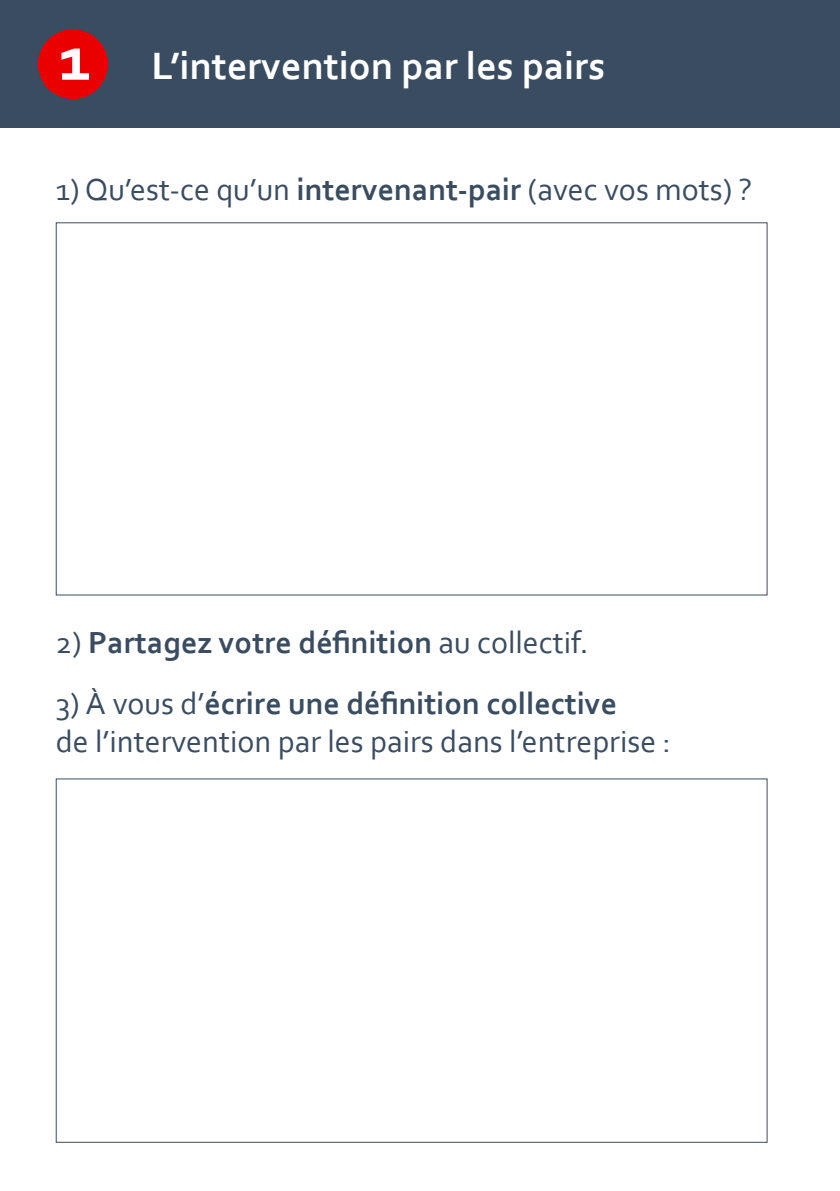
<style>
.page{position:relative;width:840px;height:1191px;background:#fff}
.page>*{position:absolute;margin:0;border:0;box-sizing:border-box;transform-origin:0 0}
.t1{font:700 65.8px "Corbel";color:#fff}
.Titre{font:700 40px "Corbel";color:#fff}
.Titre_2{font:32px/38.4px "Corbel";color:#3a4c60}
.Titre_2-2{font:700 32px "Corbel";color:#3a4c60}
.s1{font-weight:700}
.s2{font-weight:400}
</style>
<div class="page">
<div style="left:0;top:0;width:839px;height:127px;background:#3a4c60"></div>
<div style="left:38px;top:29px;width:69px;height:70px;background:#ea0001;border-radius:50%"></div>
<p class="t1" style="left:58px;top:17px;width:34px">1</p>
<h1 class="Titre" style="left:151px;top:41px;width:455px">L’intervention par les pairs</h1>
<h2 class="Titre_2" style="left:56px;top:170px;width:697px">1) Qu’est-ce qu’un <span class="s1">intervenant-pair</span> (avec vos mots) ?</h2>
<h2 class="Titre_2-2" style="left:56px;top:623px;width:534px"><span class="s2">2)</span> Partagez votre définition <span class="s2">au collectif.</span></h2>
<h2 class="Titre_2" style="left:56px;top:683px;width:616px">3) À vous d’<span class="s1">écrire une définition collective<br></span>de l’intervention par les pairs dans l’entreprise :</h2>
</div>
